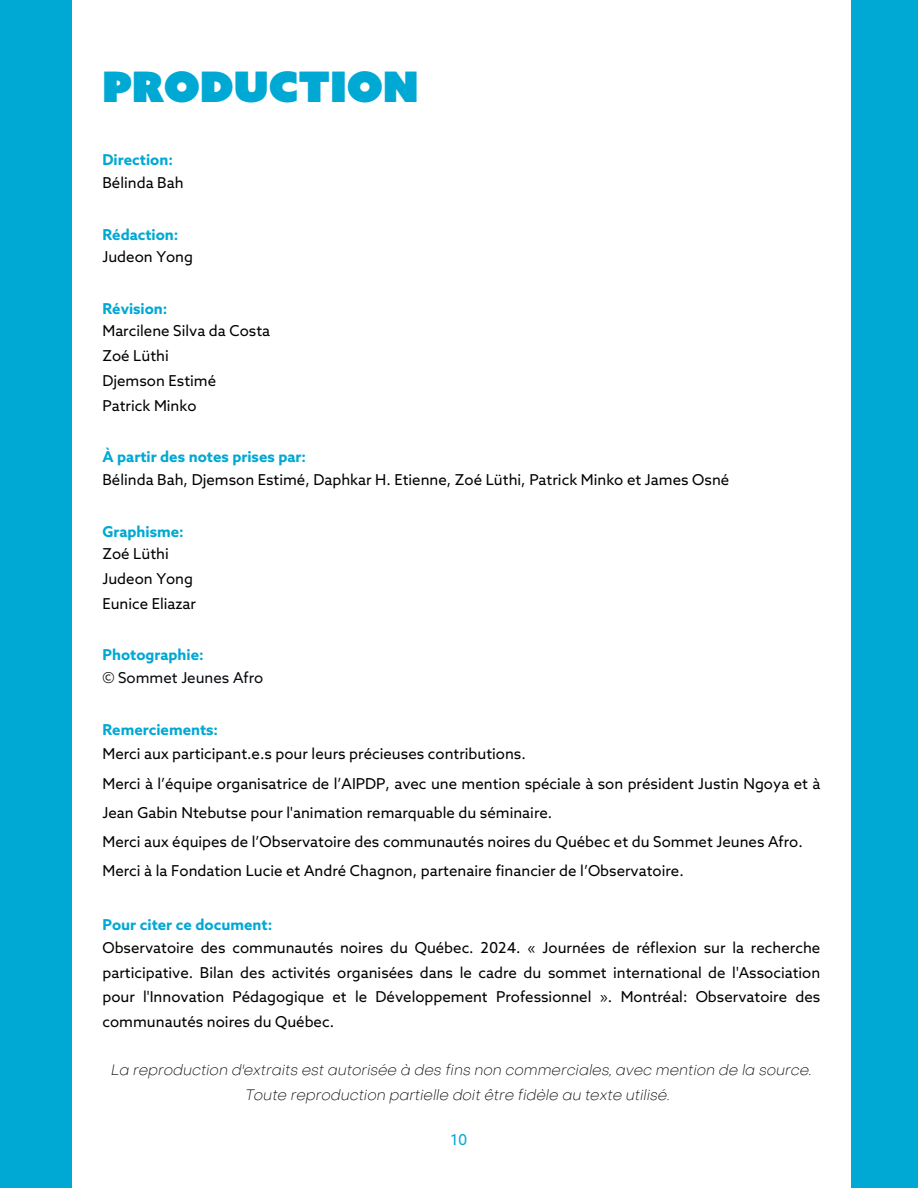
<style>
.page{position:relative;width:918px;height:1188px;background:#fff}
.page>*{position:absolute;margin:0;border:0;box-sizing:border-box;transform-origin:0 0}
.t1{font:42px "Azo Sans Uber W01";color:#00a8d4}
.t2{font:15px/24.8px "Azo Sans";color:#000}
.t3{font:italic 100 15px/24.8px "Object Sans";color:#000;text-align:center}
.t4{font:700 15px "Azo Sans W01";color:#00a8d4}
.t5{font:15px "Azo Sans";color:#070a0e}
.t6{font:15px "Azo Sans";color:#00a8d4}
</style>
<div class="page">
<div style="left:0;top:0;width:72px;height:1188px;background:#00a8d4"></div>
<div style="left:851px;top:0;width:67px;height:1188px;background:#00a8d4"></div>
<h1 class="t1" style="left:102px;top:59px;width:318px">PRODUCTION</h1>
<p class="t4" style="left:102px;top:150px;width:72px">Direction:</p>
<p class="t2" style="left:102px;top:171px;width:83px">Bélinda Bah</p>
<p class="t4" style="left:102px;top:224px;width:78px">Rédaction:</p>
<p class="t2" style="left:102px;top:246px;width:92px">Judeon Yong</p>
<p class="t4" style="left:102px;top:298px;width:67px">Révision:</p>
<p class="t2" style="left:102px;top:320px;width:169px">Marcilene Silva da Costa</p>
<p class="t2" style="left:102px;top:345px;width:68px">Zoé Lüthi</p>
<p class="t2" style="left:102px;top:369px;width:115px">Djemson Estimé</p>
<p class="t2" style="left:102px;top:394px;width:96px">Patrick Minko</p>
<p class="t4" style="left:102px;top:447px;width:205px">À partir des notes prises par:</p>
<p class="t2" style="left:102px;top:468px;width:628px">Bélinda Bah, Djemson Estimé, Daphkar H. Etienne, Zoé Lüthi, Patrick Minko et James Osné</p>
<p class="t4" style="left:102px;top:521px;width:83px">Graphisme:</p>
<p class="t2" style="left:102px;top:543px;width:68px">Zoé Lüthi</p>
<p class="t2" style="left:102px;top:567px;width:92px">Judeon Yong</p>
<p class="t2" style="left:102px;top:592px;width:95px">Eunice Eliazar</p>
<p class="t4" style="left:102px;top:645px;width:103px">Photographie:</p>
<p class="t5" style="left:102px;top:670px;width:162px">© Sommet Jeunes Afro</p>
<p class="t4" style="left:102px;top:719px;width:117px">Remerciements:</p>
<p class="t2" style="left:102px;top:743px;width:425px">Merci aux participant.e.s pour leurs précieuses contributions.</p>
<p class="t2" style="left:102px;top:770px;width:719px;line-height:29.2px">Merci à l’équipe organisatrice de l’AIPDP, avec une mention spéciale à son président Justin Ngoya et à<br>Jean Gabin Ntebutse pour l'animation remarquable du séminaire.</p>
<p class="t2" style="left:102px;top:831px;width:702px">Merci aux équipes de l’Observatoire des communautés noires du Québec et du Sommet Jeunes Afro.</p>
<p class="t2" style="left:102px;top:860px;width:583px">Merci à la Fondation Lucie et André Chagnon, partenaire financier de l’Observatoire.</p>
<p class="t4" style="left:102px;top:915px;width:171px">Pour citer ce document:</p>
<p class="t2" style="left:102px;top:936px;width:719px;text-align:justify">Observatoire des communautés noires du Québec. 2024. « Journées de réflexion sur la recherche participative. Bilan des activités organisées dans le cadre du sommet international de l'Association pour l'Innovation Pédagogique et le Développement Professionnel ». Montréal: Observatoire des communautés noires du Québec.</p>
<p class="t3" style="left:111px;top:1059px;width:702px">La reproduction d'extraits est autorisée à des fins non commerciales, avec mention de la source.<br>Toute reproduction partielle doit être fidèle au texte utilisé.</p>
<p class="t6" style="left:451px;top:1132px;width:18px">10</p>
</div>
